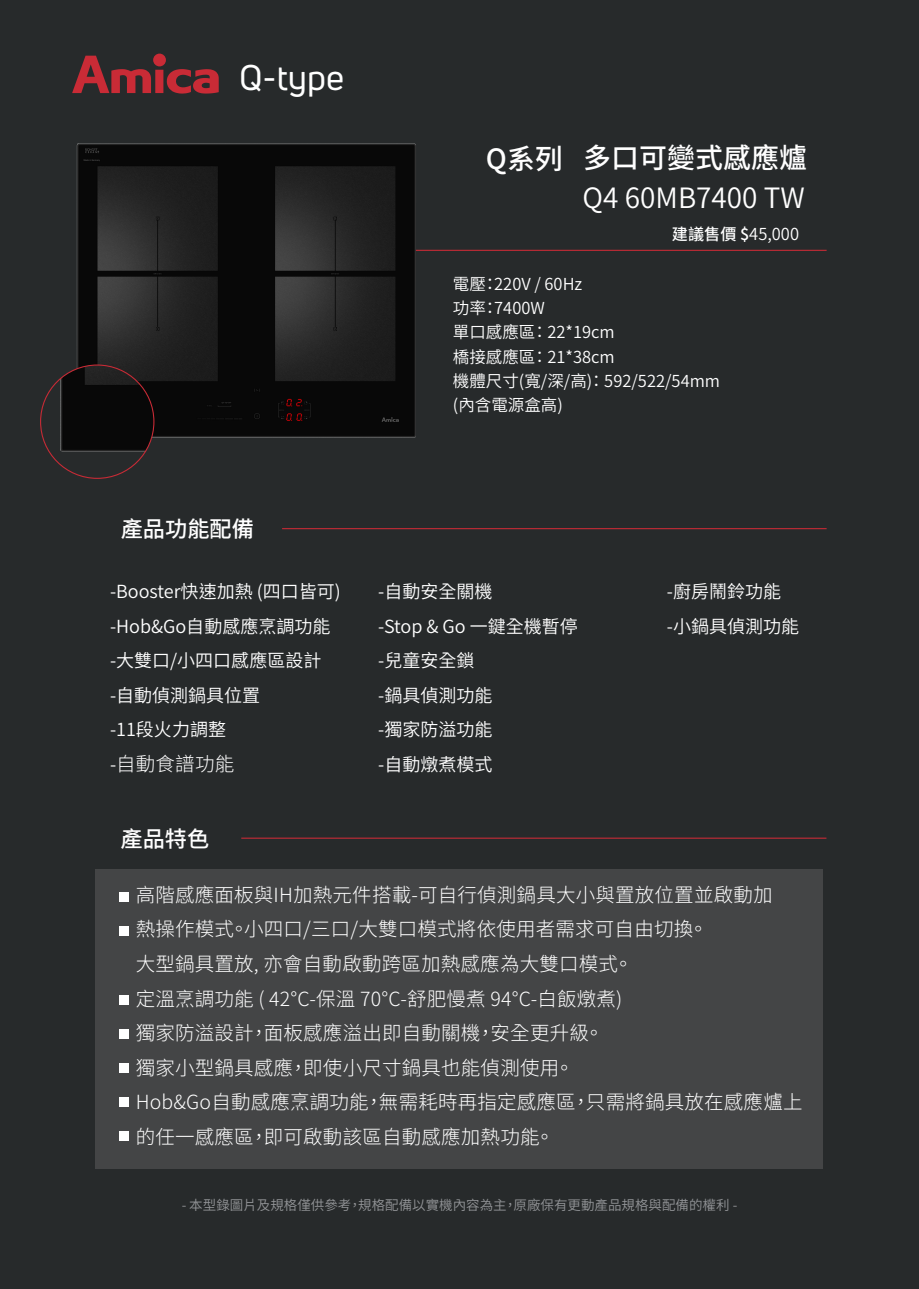
<style>
.page{position:relative;width:919px;height:1289px;background:#fff}
.page>*{position:absolute;margin:0;border:0;box-sizing:border-box;transform-origin:0 0}
.t1{font:34.95px "Uni Neue";color:#fff}
.t2{font:600 27.9px "Noto Sans CJ Ktc";color:#fff}
.t3{font:500 27.9px "Noto Sans CJ Ktc";color:#fff}
.t4{font:500 22.2px "Noto Sans CJ Ktc";color:#fff}
.t5{font:300 19.5px/34.5px "Noto Sans CJ Ktc";letter-spacing:.01em;color:#fff}
.t6{font:600 18px/34.5px "Noto Sans CJ Ktc";color:#fff}
.t7{font:600 16.5px/24px "Noto Sans CJ Ktc";color:#fff}
.t8{font:600 13.5px "Noto Sans CJ Ktc";color:#939598}
.s1{font-weight:500;font-size:16.05px}
.s2{font-weight:600;font-size:18px}
</style>
<div class="page">
<div style="left:0;top:0;width:918px;height:1288px;background:#272a2b"></div>
<hr style="left:282px;top:528px;width:544px;height:1px;background:#c92b36">
<hr style="left:219px;top:250px;width:607px;height:1px;background:#c92b36">
<svg style="left:153px;top:54px;width:13px;height:12px"></svg>
<svg style="left:72px;top:56px;width:147px;height:38px"></svg>
<img style="left:76px;top:143px;width:342px;height:295px">
<div style="left:96px;top:869px;width:727px;height:299px;background:#444546"></div>
<hr style="left:241px;top:837px;width:585px;height:1px;background:#c92b36">
<div style="left:119px;top:891px;width:10px;height:10px;background:#fff"></div>
<div style="left:119px;top:925px;width:10px;height:10px;background:#fff"></div>
<div style="left:119px;top:994px;width:10px;height:10px;background:#fff"></div>
<div style="left:119px;top:1029px;width:10px;height:10px;background:#fff"></div>
<div style="left:119px;top:1063px;width:10px;height:10px;background:#fff"></div>
<div style="left:119px;top:1097px;width:10px;height:10px;background:#fff"></div>
<div style="left:119px;top:1130px;width:10px;height:10px;background:#fff"></div>
<img style="left:58px;top:365px;width:96px;height:91px">
<h1 class="t1" style="left:239px;top:55px;width:107px">Q-type</h1>
<h2 class="t3" style="left:486px;top:142px;width:322px">Q系列 多口可變式感應爐</h2>
<h2 class="t2" style="left:582px;top:182px;width:224px">Q4 60MB7400 TW</h2>
<p class="t7" style="left:672px;top:222px;width:129px"><span class="s1">建議售價 $</span>45,000</p>
<p class="t7" style="left:453px;top:273px;width:269px">電壓：220V / 60Hz<br>功率：7400W<br>單口感應區： 22*19cm<br>橋接感應區： 21*38cm<br>機體尺寸(寬/深/高)： 592/522/54mm (內含電源盒高)</p>
<p class="t4" style="left:121px;top:516px;width:135px">產品功能配備</p>
<p class="t6" style="left:110px;top:574px;width:232px">-Booster快速加熱 (四口皆可) -Hob&amp;Go自動感應烹調功能-大雙口/小四口感應區設計<br>-自動偵測鍋具位置<br>-11段火力調整</p>
<p class="t5" style="left:110px;top:746px;width:126px"><span class="s2">-</span>自動食譜功能</p>
<p class="t6" style="left:378px;top:574px;width:201px">-自動安全關機<br>-Stop &amp; Go 一鍵全機暫停-兒童安全鎖<br>-鍋具偵測功能<br>-獨家防溢功能<br>-自動燉煮模式</p>
<p class="t6" style="left:667px;top:574px;width:134px">-廚房鬧鈴功能<br>-小鍋具偵測功能</p>
<p class="t4" style="left:120px;top:826px;width:90px">產品特色</p>
<p class="t5" style="left:136px;top:878px;width:668px">高階感應面板與IH加熱元件搭載-可自行偵測鍋具大小與置放位置並啟動加<br>熱操作模式。小四口/三口/大雙口模式將依使用者需求可自由切換。<br>大型鍋具置放, 亦會自動啟動跨區加熱感應為大雙口模式。<br>定溫烹調功能 ( 42°C-保溫 70°C-舒肥慢煮 94°C-白飯燉煮)<br>獨家防溢設計，面板感應溢出即自動關機，安全更升級。<br>獨家小型鍋具感應，即使小尺寸鍋具也能偵測使用。<br>Hob&amp;Go自動感應烹調功能，無需耗時再指定感應區，只需將鍋具放在感應爐上的任一感應區，即可啟動該區自動感應加熱功能。</p>
<p class="t8" style="left:182px;top:1197px;width:557px">- 本型錄圖片及規格僅供參考，規格配備以實機內容為主，原廠保有更動產品規格與配備的權利 -</p>
</div>
